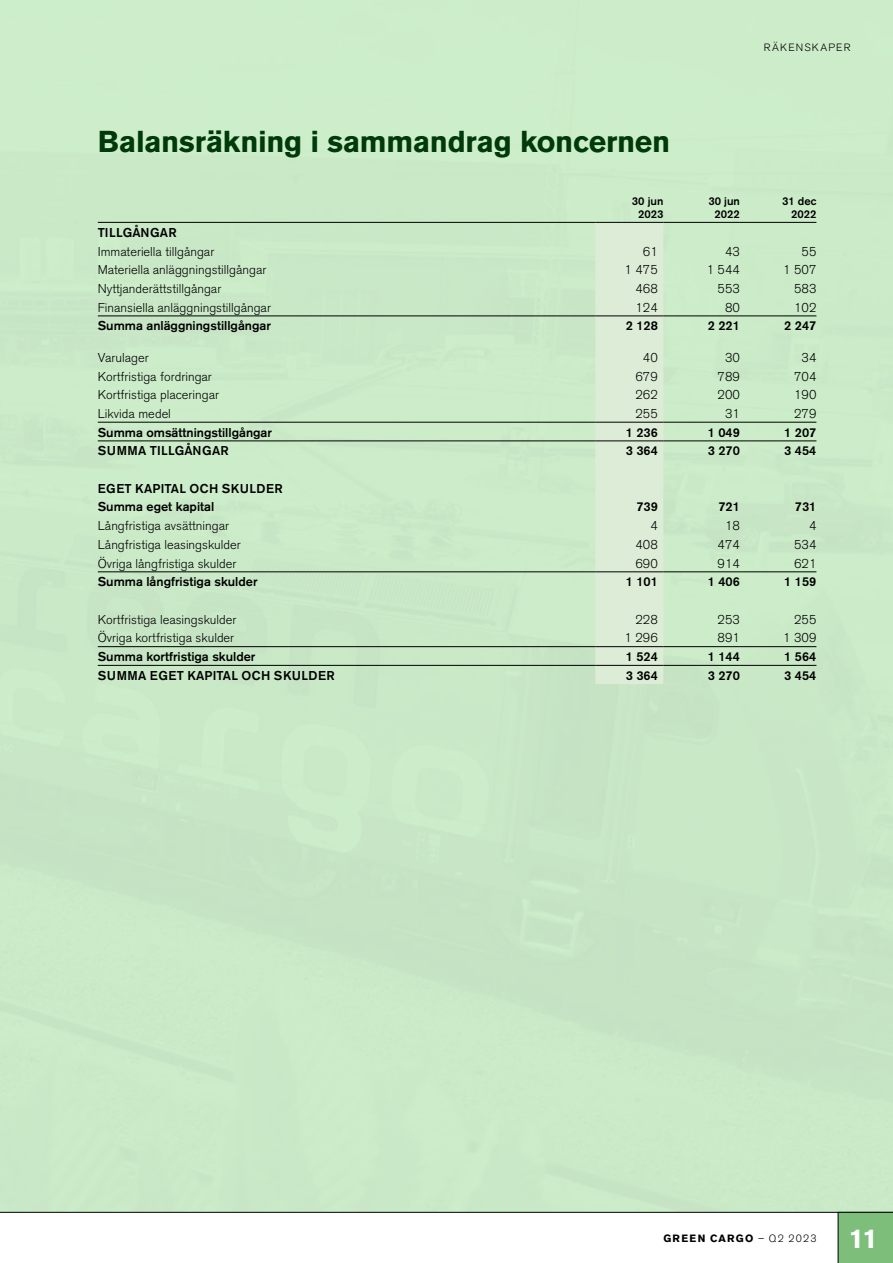
<style>
.page{position:relative;width:893px;height:1263px;background:#fff}
.page>*{position:absolute;margin:0;border:0;box-sizing:border-box;transform-origin:0 0}
.t1{font:700 30px "Akzidenz Grotesk BE";letter-spacing:-.01em;color:#003a0b}
.t2{font:700 27px "Akzidenz Grotesk BE";color:#fff}
.t3{font:300 12.75px "Akzidenz Grotesk BE";color:#000}
.t4{font:500 12.75px/18.8px "Akzidenz Grotesk BE";color:#000}
.t5{font:500 12.75px "Akzidenz Grotesk BE";letter-spacing:.04em;color:#000}
.t6{font:500 12.75px "Akzidenz Grotesk BE";letter-spacing:.02em;color:#000}
.t7{font:500 11.25px/13.5px "Akzidenz Grotesk BE";color:#000;text-align:center}
.t8{font:700 10.5px "Akzidenz Grotesk BE";letter-spacing:.125em;color:#000}
.t9{font:300 10.5px "Akzidenz Grotesk BE";letter-spacing:.115em;color:#000}
.s1{font-weight:300}
</style>
<div class="page">
<div style="left:0;top:0;width:893px;height:1212px;background:#cae9c7"></div>
<svg style="left:0;top:1212px;width:838px;height:51px"></svg>
<div style="left:838px;top:1212px;width:55px;height:51px;background:#7dbe7b"></div>
<div style="left:595px;top:223px;width:68px;height:461px;background:#ddecd6"></div>
<hr style="left:98px;top:316px;width:442px;height:1px;background:#000">
<hr style="left:540px;top:316px;width:55px;height:1px;background:#000">
<hr style="left:595px;top:316px;width:68px;height:1px;background:#000">
<hr style="left:663px;top:316px;width:77px;height:1px;background:#000">
<hr style="left:740px;top:316px;width:76px;height:1px;background:#000">
<hr style="left:98px;top:572px;width:442px;height:1px;background:#000">
<hr style="left:540px;top:572px;width:55px;height:1px;background:#000">
<hr style="left:595px;top:572px;width:68px;height:1px;background:#000">
<hr style="left:663px;top:572px;width:77px;height:1px;background:#000">
<hr style="left:740px;top:572px;width:76px;height:1px;background:#000">
<hr style="left:98px;top:422px;width:442px;height:1px;background:#000">
<hr style="left:540px;top:422px;width:55px;height:1px;background:#000">
<hr style="left:98px;top:646px;width:442px;height:1px;background:#000">
<hr style="left:540px;top:646px;width:55px;height:1px;background:#000">
<hr style="left:595px;top:422px;width:68px;height:1px;background:#000">
<hr style="left:595px;top:646px;width:68px;height:1px;background:#000">
<hr style="left:663px;top:422px;width:77px;height:1px;background:#000">
<hr style="left:740px;top:422px;width:76px;height:1px;background:#000">
<hr style="left:663px;top:646px;width:77px;height:1px;background:#000">
<hr style="left:740px;top:646px;width:76px;height:1px;background:#000">
<hr style="left:595px;top:441px;width:68px;height:1px;background:#000">
<hr style="left:595px;top:665px;width:68px;height:1px;background:#000">
<hr style="left:663px;top:441px;width:77px;height:1px;background:#000">
<hr style="left:740px;top:441px;width:76px;height:1px;background:#000">
<hr style="left:663px;top:665px;width:77px;height:1px;background:#000">
<hr style="left:740px;top:665px;width:76px;height:1px;background:#000">
<hr style="left:98px;top:441px;width:442px;height:1px;background:#000">
<hr style="left:540px;top:441px;width:55px;height:1px;background:#000">
<hr style="left:98px;top:665px;width:442px;height:1px;background:#000">
<hr style="left:540px;top:665px;width:55px;height:1px;background:#000">
<hr style="left:98px;top:222px;width:442px;height:1px;background:#000">
<hr style="left:540px;top:222px;width:55px;height:1px;background:#000">
<hr style="left:595px;top:222px;width:68px;height:1px;background:#000">
<hr style="left:663px;top:222px;width:77px;height:1px;background:#000">
<hr style="left:740px;top:222px;width:76px;height:1px;background:#000">
<h1 class="t1" style="left:98px;top:124px;width:574px">Balansräkning i sammandrag koncernen</h1>
<p class="t9" style="left:764px;top:41px;width:88px">RÄKENSKAPER</p>
<p class="t7" style="left:632px;top:194px;width:33px">30 jun<br>2023</p>
<p class="t7" style="left:708px;top:194px;width:33px">30 jun<br>2022</p>
<p class="t7" style="left:782px;top:194px;width:36px;text-align:right">31 dec<br>2022</p>
<p class="t6" style="left:98px;top:225px;width:80px">TILLGÅNGAR</p>
<p class="t3" style="left:98px;top:244px;width:118px">Immateriella tillgångar</p>
<p class="t3" style="left:643px;top:244px;width:16px">61</p>
<p class="t3" style="left:725px;top:244px;width:16px">43</p>
<p class="t3" style="left:802px;top:244px;width:16px">55</p>
<p class="t3" style="left:98px;top:263px;width:170px">Materiella anläggningstillgångar</p>
<p class="t3" style="left:625px;top:263px;width:35px">1 475</p>
<p class="t3" style="left:707px;top:263px;width:35px">1 544</p>
<p class="t3" style="left:783px;top:263px;width:35px">1 507</p>
<p class="t3" style="left:98px;top:281px;width:125px">Nyttjanderättstillgångar</p>
<p class="t3" style="left:635px;top:281px;width:24px">468</p>
<p class="t3" style="left:718px;top:281px;width:24px">553</p>
<p class="t3" style="left:794px;top:281px;width:24px">583</p>
<p class="t3" style="left:98px;top:300px;width:175px">Finansiella anläggningstillgångar</p>
<p class="t3" style="left:635px;top:300px;width:24px">124</p>
<p class="t3" style="left:725px;top:300px;width:16px">80</p>
<p class="t3" style="left:794px;top:300px;width:24px">102</p>
<p class="t4" style="left:98px;top:316px;width:175px">Summa anläggningstillgångar</p>
<p class="t4" style="left:626px;top:316px;width:34px">2 128</p>
<p class="t4" style="left:708px;top:316px;width:34px">2 221</p>
<p class="t4" style="left:784px;top:316px;width:34px">2 247</p>
<p class="t3" style="left:98px;top:350px;width:53px">Varulager</p>
<p class="t3" style="left:643px;top:350px;width:16px">40</p>
<p class="t3" style="left:725px;top:350px;width:16px">30</p>
<p class="t3" style="left:802px;top:350px;width:16px">34</p>
<p class="t3" style="left:98px;top:369px;width:116px">Kortfristiga fordringar</p>
<p class="t3" style="left:635px;top:369px;width:24px">679</p>
<p class="t3" style="left:718px;top:369px;width:24px">789</p>
<p class="t3" style="left:794px;top:369px;width:24px">704</p>
<p class="t3" style="left:98px;top:388px;width:123px">Kortfristiga placeringar</p>
<p class="t3" style="left:635px;top:388px;width:24px">262</p>
<p class="t3" style="left:718px;top:388px;width:24px">200</p>
<p class="t3" style="left:794px;top:388px;width:24px">190</p>
<p class="t3" style="left:98px;top:406px;width:75px">Likvida medel</p>
<p class="t3" style="left:635px;top:406px;width:24px">255</p>
<p class="t3" style="left:725px;top:406px;width:16px">31</p>
<p class="t3" style="left:794px;top:406px;width:24px">279</p>
<p class="t4" style="left:98px;top:423px;width:176px">Summa omsättningstillgångar</p>
<p class="t4" style="left:626px;top:423px;width:34px">1 236</p>
<p class="t4" style="left:708px;top:423px;width:34px">1 049</p>
<p class="t4" style="left:784px;top:423px;width:34px">1 207</p>
<p class="t6" style="left:98px;top:443px;width:132px">SUMMA TILLGÅNGAR</p>
<p class="t4" style="left:626px;top:441px;width:34px">3 364</p>
<p class="t4" style="left:708px;top:441px;width:34px">3 270</p>
<p class="t4" style="left:784px;top:441px;width:34px">3 454</p>
<p class="t4" style="left:98px;top:479px;width:186px">EGET KAPITAL OCH SKULDER<br>Summa eget kapital</p>
<p class="t4" style="left:636px;top:497px;width:23px">739</p>
<p class="t4" style="left:718px;top:497px;width:23px">721</p>
<p class="t4" style="left:795px;top:497px;width:23px">731</p>
<p class="t3" style="left:98px;top:519px;width:133px">Långfristiga avsättningar</p>
<p class="t3" style="left:650px;top:519px;width:9px">4</p>
<p class="t3" style="left:725px;top:519px;width:16px">18</p>
<p class="t3" style="left:809px;top:519px;width:9px">4</p>
<p class="t3" style="left:98px;top:537px;width:145px">Långfristiga leasingskulder</p>
<p class="t3" style="left:635px;top:537px;width:24px">408</p>
<p class="t3" style="left:718px;top:537px;width:24px">474</p>
<p class="t3" style="left:794px;top:537px;width:24px">534</p>
<p class="t3" style="left:98px;top:556px;width:140px">Övriga långfristiga skulder</p>
<p class="t3" style="left:635px;top:556px;width:24px">690</p>
<p class="t3" style="left:718px;top:556px;width:24px">914</p>
<p class="t3" style="left:794px;top:556px;width:24px">621</p>
<p class="t4" style="left:98px;top:572px;width:161px">Summa långfristiga skulder</p>
<p class="t4" style="left:626px;top:572px;width:34px">1 101</p>
<p class="t4" style="left:708px;top:572px;width:34px">1 406</p>
<p class="t4" style="left:784px;top:572px;width:34px">1 159</p>
<p class="t3" style="left:98px;top:612px;width:140px">Kortfristiga leasingskulder</p>
<p class="t3" style="left:635px;top:612px;width:24px">228</p>
<p class="t3" style="left:718px;top:612px;width:24px">253</p>
<p class="t3" style="left:794px;top:612px;width:24px">255</p>
<p class="t3" style="left:98px;top:631px;width:138px">Övriga kortfristiga skulder</p>
<p class="t3" style="left:625px;top:631px;width:35px">1 296</p>
<p class="t3" style="left:718px;top:631px;width:24px">891</p>
<p class="t3" style="left:783px;top:631px;width:35px">1 309</p>
<p class="t4" style="left:98px;top:647px;width:159px">Summa kortfristiga skulder</p>
<p class="t4" style="left:626px;top:647px;width:34px">1 524</p>
<p class="t4" style="left:708px;top:647px;width:34px">1 144</p>
<p class="t4" style="left:784px;top:647px;width:34px">1 564</p>
<p class="t5" style="left:98px;top:667px;width:239px">SUMMA EGET KAPITAL OCH SKULDER</p>
<p class="t4" style="left:626px;top:666px;width:34px">3 364</p>
<p class="t4" style="left:708px;top:666px;width:34px">3 270</p>
<p class="t4" style="left:784px;top:666px;width:34px">3 454</p>
<p class="t8" style="left:663px;top:1232px;width:155px">GREEN CARGO <span class="s1">– Q2 2023</span></p>
<h2 class="t2" style="left:849px;top:1223px;width:30px">11</h2>
</div>
